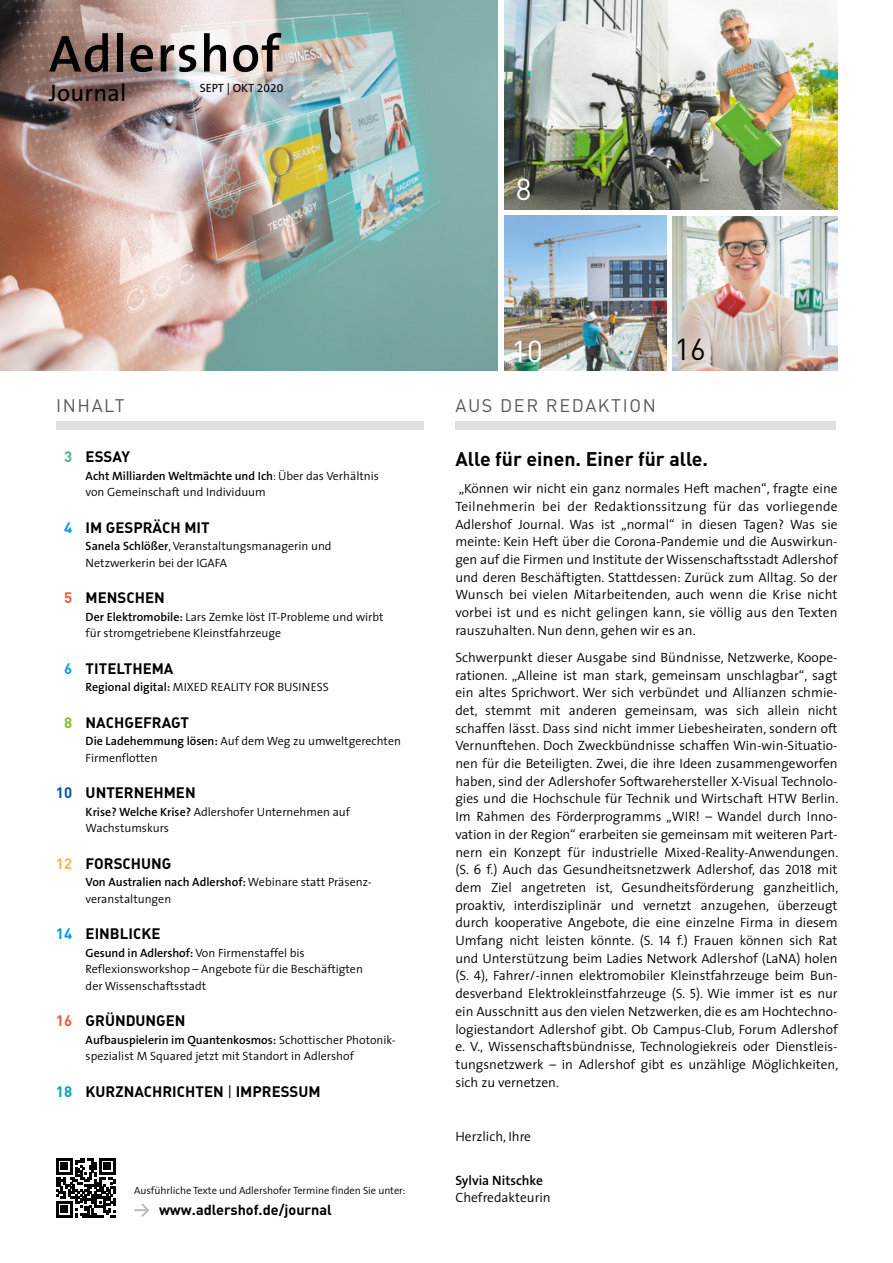
<style>
.page{position:relative;width:893px;height:1263px;background:#fff}
.page>*{position:absolute;margin:0;border:0;box-sizing:border-box;transform-origin:0 0}
.t1{font:600 52.5px "The Sans B6";letter-spacing:.025em;color:#000}
.t2{font:30px "DIN";color:#fff}
.t3{font:30px "DIN";color:#000}
.t4{font:24px "The Sans B5 Plain";letter-spacing:.01em;color:#000}
.t5{font:700 19.5px "DIN";color:#000}
.t6{font:18px "DIN";letter-spacing:.09em;color:#575756}
.t7{font:700 15px "DIN";color:#000}
.t8{font:700 14.4px "DIN";color:#000}
.t9{font:300 13.5px/17.7px "The Sans";color:#000;text-align:justify}
.t10{font:600 13.5px "The Sans B6";color:#000}
.t11{font:300 12px/16.5px "The Sans";color:#000}
.t12{font:600 12px "The Sans B6";color:#000}
.t13{font:12px "The Sans B5 Plain";color:#000}
.t14{font:300 10.5px "The Sans";letter-spacing:-.005em;color:#000}
.s1{color:#4db58b}
.s2{font-family:"The Sans";font-weight:300}
.s3{color:#009cdc}
.s4{font-family:"The Sans B6";font-weight:600}
.s5{color:#eb5e3f}
.s6{color:#00a7de}
.s7{color:#86bd2c}
.s8{color:#0056a4}
.s9{color:#f9b34f}
.s10{color:#00a5c0}
.s11{font-weight:400}
.s12{font-family:"The Sans Semi Light Caps";font-weight:400}
</style>
<div class="page">
<img style="left:0;top:0;width:497px;height:370px">
<svg style="left:134px;top:1204px;width:15px;height:12px"></svg>
<svg style="left:56px;top:1158px;width:60px;height:59px"></svg>
<div style="left:455px;top:421px;width:380px;height:9px;background:#dce1de"></div>
<div style="left:56px;top:421px;width:368px;height:9px;background:#dce1de"></div>
<img style="left:504px;top:0;width:333px;height:210px">
<img style="left:673px;top:216px;width:164px;height:155px">
<img style="left:504px;top:215px;width:162px;height:155px">
<h1 class="t1" style="left:49px;top:26px;width:233px">Adlershof</h1>
<h3 class="t4" style="left:49px;top:80px;width:79px">Journal</h3>
<p class="t13" style="left:200px;top:82px;width:85px">SEPT | OKT 2020</p>
<h2 class="t2" style="left:516px;top:171px;width:17px">8</h2>
<h2 class="t2" style="left:512px;top:333px;width:33px">10</h2>
<h2 class="t3" style="left:675px;top:330px;width:33px">16</h2>
<h3 class="t6" style="left:56px;top:394px;width:70px">INHALT</h3>
<h3 class="t6" style="left:455px;top:394px;width:202px">AUS DER REDAKTION</h3>
<p class="t7" style="left:64px;top:447px;width:67px"><span class="s1">3</span> ESSAY</p>
<p class="t12" style="left:86px;top:469px;width:295px">Acht Milliarden Weltmächte und Ich<span class="s2">: Über das Verhältnis</span></p>
<p class="t11" style="left:86px;top:483px;width:182px">von Gemeinschaft und Individuum</p>
<p class="t7" style="left:64px;top:518px;width:147px"><span class="s3">4</span> IM GESPRÄCH MIT</p>
<p class="t11" style="left:86px;top:537px;width:247px"><span class="s4">Sanela Schlößer</span>, Veranstaltungsmanagerin und<br>Netzwerkerin bei der IGAFA</p>
<p class="t7" style="left:64px;top:588px;width:102px"><span class="s5">5</span> MENSCHEN</p>
<p class="t11" style="left:86px;top:608px;width:299px"><span class="s4">Der Elektromobile:</span> Lars Zemke löst IT-Probleme und wirbt für stromgetriebene Kleinstfahrzeuge</p>
<p class="t7" style="left:64px;top:659px;width:111px"><span class="s6">6</span> TITELTHEMA</p>
<p class="t11" style="left:86px;top:678px;width:245px"><span class="s4">Regional digital:</span> MIXED REALITY FOR BUSINESS</p>
<p class="t7" style="left:64px;top:713px;width:126px"><span class="s7">8</span> NACHGEFRAGT</p>
<p class="t11" style="left:86px;top:732px;width:317px"><span class="s4">Die Ladehemmung lösen:</span> Auf dem Weg zu umweltgerechten<br>Firmenflotten</p>
<p class="t7" style="left:56px;top:783px;width:141px"><span class="s8">10</span> UNTERNEHMEN</p>
<p class="t11" style="left:86px;top:803px;width:266px"><span class="s4">Krise? Welche Krise?</span> Adlershofer Unternehmen auf<br>Wachstumskurs</p>
<p class="t7" style="left:56px;top:854px;width:117px"><span class="s9">12</span> FORSCHUNG</p>
<p class="t12" style="left:86px;top:876px;width:288px">Von Australien nach Adlershof: <span class="s2">Webinare statt Präsenz-</span></p>
<p class="t11" style="left:86px;top:890px;width:87px">veranstaltungen</p>
<p class="t7" style="left:56px;top:924px;width:106px"><span class="s3">14</span> EINBLICKE</p>
<p class="t11" style="left:86px;top:944px;width:279px"><span class="s4">Gesund in Adlershof:</span> Von Firmenstaffel bis<br>Reflexionsworkshop – Angebote für die Beschäftigten der Wissenschaftsstadt</p>
<p class="t7" style="left:56px;top:1011px;width:131px"><span class="s5">16</span> GRÜNDUNGEN</p>
<p class="t12" style="left:86px;top:1033px;width:311px">Aufbauspielerin im Quantenkosmos: <span class="s2">Schottischer Photonik-</span></p>
<p class="t11" style="left:86px;top:1047px;width:270px">spezialist M Squared jetzt mit Standort in Adlershof</p>
<p class="t7" style="left:56px;top:1082px;width:266px"><span class="s10">18</span> KURZNACHRICHTEN <span class="s11">|</span> IMPRESSUM</p>
<h3 class="t5" style="left:455px;top:446px;width:254px">Alle für einen. Einer für alle.</h3>
<p class="t9" style="left:455px;top:479px;width:384px">„Können wir nicht ein ganz normales Heft machen“, fragte eine Teilnehmerin bei der Redaktionssitzung für das vorliegende Adlershof Journal. Was ist „normal“ in diesen Tagen? Was sie meinte: Kein Heft über die Corona-Pandemie und die Auswirkun&shy;gen auf die Firmen und Institute der Wissenschaftsstadt Adlershof und deren Beschäftigten. Stattdessen: Zurück zum Alltag. So der Wunsch bei vielen Mitarbeitenden, auch wenn die Krise nicht vorbei ist und es nicht gelingen kann, sie völlig aus den Texten rauszuhalten. Nun denn, gehen wir es an.</p>
<p class="t9" style="left:455px;top:648px;width:384px">Schwerpunkt dieser Ausgabe sind Bündnisse, Netzwerke, Koope&shy;rationen. „Alleine ist man stark, gemeinsam unschlagbar“, sagt ein altes Sprichwort. Wer sich verbündet und Allianzen schmie&shy;det, stemmt mit anderen gemeinsam, was sich allein nicht schaffen lässt. Dass sind nicht immer Liebesheiraten, sondern oft Vernunftehen. Doch Zweckbündnisse schaffen Win-win-Situatio&shy;nen für die Beteiligten. Zwei, die ihre Ideen zusammengeworfen haben, sind der Adlershofer Softwarehersteller X-Visual Technolo&shy;gies und die Hochschule für Technik und Wirtschaft HTW Berlin.<br>Im Rahmen des Förderprogramms „WIR! – Wandel durch Inno&shy;vation in der Region“ erarbeiten sie gemeinsam mit weiteren Part&shy;nern ein Konzept für industrielle Mixed-Reality-Anwendungen. (S. 6 f.) Auch das Gesundheitsnetzwerk Adlershof, das <span class="s12">2018</span> mit dem Ziel angetreten ist, Gesundheitsförderung ganzheitlich, proaktiv, interdisziplinär und vernetzt anzugehen, überzeugt durch kooperative Angebote, die eine einzelne Firma in diesem Umfang nicht leisten könnte. (S. <span class="s12">14</span> f.) Frauen können sich Rat und Unterstützung beim Ladies Network Adlershof (LaNA) holen (S. <span class="s12">4</span>), Fahrer/-innen elektromobiler Kleinstfahrzeuge beim Bun&shy;desverband Elektrokleinstfahrzeuge (S. <span class="s12">5</span>). Wie immer ist es nur ein Ausschnitt aus den vielen Netzwerken, die es am Hochtechno&shy;logiestandort Adlershof gibt. Ob Campus-Club, Forum Adlershof e. V., Wissenschaftsbündnisse, Technologiekreis oder Dienstleis&shy;tungsnetzwerk – in Adlershof gibt es unzählige Möglichkeiten, sich zu vernetzen.</p>
<p class="t14" style="left:134px;top:1181px;width:273px">Ausführliche Texte und Adlershofer Termine finden Sie unter:</p>
<p class="t8" style="left:159px;top:1200px;width:174px">www.adlershof.de/journal</p>
<p class="t9" style="left:455px;top:1127px;width:77px">Herzlich, Ihre</p>
<p class="t10" style="left:455px;top:1173px;width:89px">Sylvia Nitschke</p>
<p class="t9" style="left:455px;top:1188px;width:97px">Chefredakteurin</p>
</div>
